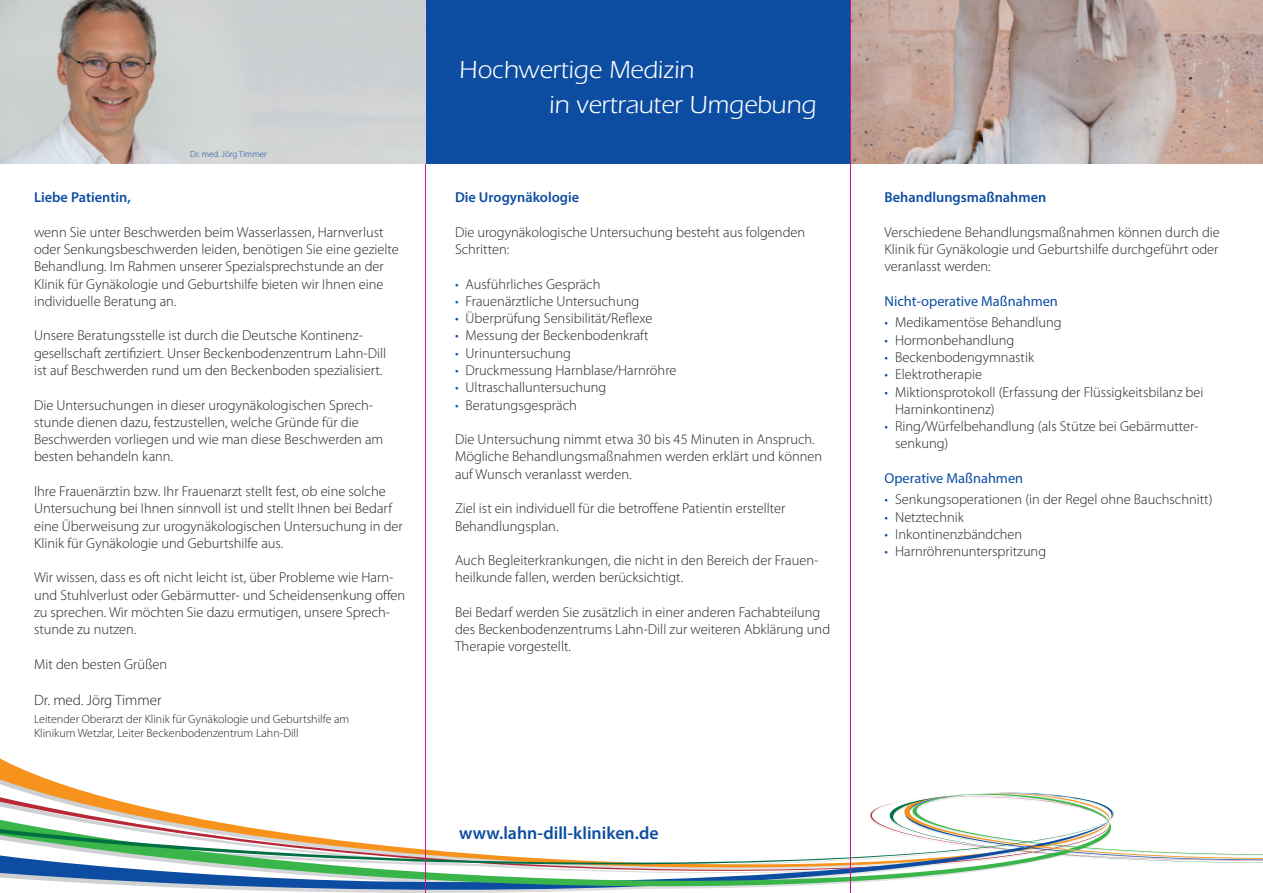
<style>
.page{position:relative;width:1263px;height:893px;background:#fff}
.page>*{position:absolute;margin:0;border:0;box-sizing:border-box;transform-origin:0 0}
.t1{font:25.5px/34.8px "Erie";color:#fff}
.t2{font:600 17.85px "Myriad Pro";color:#0d4da1}
.t3{font:300 15px "Myriad Pro";color:#231f20}
.t4{font:300 14.4px/17.2px "Myriad Pro";color:#231f20}
.t5{font:600 14.4px "Myriad Pro";color:#0d4da1}
.t6{font:14.4px "Myriad Pro";color:#0d4da1}
.t7{font:300 12px/13.5px "Myriad Pro";color:#231f20}
.t8{font:300 9px "Myriad Pro";color:#0d4da1}
.s1{color:#0d4da1}
</style>
<div class="page">
<div style="left:415px;top:0;width:446px;height:164px;background:#0d4da1"></div>
<img style="left:851px;top:0;width:412px;height:164px">
<svg style="left:0;top:758px;width:1023px;height:35px"></svg>
<svg style="left:194px;top:888px;width:512px;height:4px"></svg>
<svg style="left:0;top:867px;width:1006px;height:21px"></svg>
<svg style="left:0;top:793px;width:1263px;height:74px"></svg>
<hr style="left:425px;top:0;width:1px;height:893px;background:#c5168c">
<hr style="left:850px;top:0;width:1px;height:893px;background:#c5168c">
<img style="left:0;top:0;width:425px;height:164px">
<p class="t8" style="left:190px;top:149px;width:78px">Dr. med. Jörg Timmer</p>
<p class="t5" style="left:34px;top:188px;width:98px">Liebe Patientin,</p>
<p class="t4" style="left:34px;top:223px;width:366px">wenn Sie unter Beschwerden beim Wasserlassen, Harnverlust oder Senkungsbeschwerden leiden, benötigen Sie eine gezielte Behandlung. Im Rahmen unserer Spezialsprechstunde an der Klinik für Gynäkologie und Geburtshilfe bieten wir Ihnen eine individuelle Beratung an.</p>
<p class="t4" style="left:34px;top:327px;width:354px">Unsere Beratungsstelle ist durch die Deutsche Kontinenz&shy;gesellschaft zertifiziert. Unser Beckenbodenzentrum Lahn-Dill ist auf Beschwerden rund um den Beckenboden spezialisiert.</p>
<p class="t4" style="left:34px;top:396px;width:351px">Die Untersuchungen in dieser urogynäkologischen Sprech&shy;stunde dienen dazu, festzustellen, welche Gründe für die Beschwerden vorliegen und wie man diese Beschwerden am besten behandeln kann.</p>
<p class="t4" style="left:34px;top:482px;width:370px">Ihre Frauenärztin bzw. Ihr Frauenarzt stellt fest, ob eine solche Untersuchung bei Ihnen sinnvoll ist und stellt Ihnen bei Bedarf eine Überweisung zur urogynäkologischen Untersuchung in der Klinik für Gynäkologie und Geburtshilfe aus.</p>
<p class="t4" style="left:34px;top:569px;width:373px">Wir wissen, dass es oft nicht leicht ist, über Probleme wie Harn&shy;und Stuhlverlust oder Gebärmutter- und Scheidensenkung offen zu sprechen. Wir möchten Sie dazu ermutigen, unsere Sprech&shy;stunde zu nutzen.</p>
<p class="t4" style="left:34px;top:656px;width:135px">Mit den besten Grüßen</p>
<p class="t3" style="left:34px;top:691px;width:129px">Dr. med. Jörg Timmer</p>
<p class="t7" style="left:34px;top:712px;width:317px">Leitender Oberarzt der Klinik für Gynäkologie und Geburtshilfe am<br>Klinikum Wetzlar, Leiter Beckenbodenzentrum Lahn-Dill</p>
<h1 class="t1" style="left:549px;top:52px;width:269px;text-indent:-90px">Hochwertige Medizin<br>in vertrauter Umgebung</h1>
<p class="t5" style="left:455px;top:188px;width:126px">Die Urogynäkologie</p>
<p class="t4" style="left:455px;top:223px;width:352px">Die urogynäkologische Untersuchung besteht aus folgenden<br>Schritten:</p>
<p class="t4" style="left:455px;top:275px;width:147px"><span class="s1">•</span> Ausführliches Gespräch</p>
<p class="t4" style="left:455px;top:292px;width:186px"><span class="s1">•</span> Frauenärztliche Untersuchung</p>
<p class="t4" style="left:455px;top:310px;width:199px"><span class="s1">•</span> Überprüfung Sensibilität/Reflexe</p>
<p class="t4" style="left:455px;top:327px;width:195px"><span class="s1">•</span> Messung der Beckenbodenkraft</p>
<p class="t4" style="left:455px;top:344px;width:118px"><span class="s1">•</span> Urinuntersuchung</p>
<p class="t4" style="left:455px;top:361px;width:223px"><span class="s1">•</span> Druckmessung Harnblase/Harnröhre</p>
<p class="t4" style="left:455px;top:379px;width:153px"><span class="s1">•</span> Ultraschalluntersuchung</p>
<p class="t4" style="left:455px;top:396px;width:123px"><span class="s1">•</span> Beratungsgespräch</p>
<p class="t4" style="left:455px;top:431px;width:369px">Die Untersuchung nimmt etwa 30 bis 45 Minuten in Anspruch.<br>Mögliche Behandlungsmaßnahmen werden erklärt und können auf Wunsch veranlasst werden.</p>
<p class="t4" style="left:455px;top:500px;width:332px">Ziel ist ein individuell für die betroffene Patientin erstellter<br>Behandlungsplan.</p>
<p class="t4" style="left:455px;top:551px;width:365px">Auch Begleiterkrankungen, die nicht in den Bereich der Frauen&shy;heilkunde fallen, werden berücksichtigt.</p>
<p class="t4" style="left:455px;top:603px;width:377px">Bei Bedarf werden Sie zusätzlich in einer anderen Fachabteilung des Beckenbodenzentrums Lahn-Dill zur weiteren Abklärung und<br>Therapie vorgestellt.</p>
<p class="t2" style="left:459px;top:822px;width:201px">www.lahn-dill-kliniken.de</p>
<p class="t5" style="left:884px;top:188px;width:163px">Behandlungsmaßnahmen</p>
<p class="t4" style="left:884px;top:223px;width:337px;text-align:justify">Verschiedene Behandlungsmaßnahmen können durch die Klinik für Gynäkologie und Geburtshilfe durchgeführt oder veranlasst werden:</p>
<p class="t6" style="left:884px;top:292px;width:175px">Nicht-operative Maßnahmen</p>
<p class="t4" style="left:884px;top:314px;width:179px"><span class="s1">•</span> Medikamentöse Behandlung</p>
<p class="t4" style="left:884px;top:331px;width:131px"><span class="s1">•</span> Hormonbehandlung</p>
<p class="t4" style="left:884px;top:348px;width:151px"><span class="s1">•</span> Beckenbodengymnastik</p>
<p class="t4" style="left:884px;top:366px;width:99px"><span class="s1">•</span> Elektrotherapie</p>
<p class="t4" style="left:895px;top:383px;width:310px;text-indent:-11px"><span class="s1">•</span> Miktionsprotokoll (Erfassung der Flüssigkeitsbilanz bei<br>Harninkontinenz)</p>
<p class="t4" style="left:895px;top:417px;width:305px;text-indent:-11px"><span class="s1">•</span> Ring/Würfelbehandlung (als Stütze bei Gebärmutter&shy;senkung)</p>
<p class="t6" style="left:884px;top:469px;width:140px">Operative Maßnahmen</p>
<p class="t4" style="left:884px;top:491px;width:329px"><span class="s1">•</span> Senkungsoperationen (in der Regel ohne Bauchschnitt)</p>
<p class="t4" style="left:884px;top:508px;width:81px"><span class="s1">•</span> Netztechnik</p>
<p class="t4" style="left:884px;top:525px;width:139px"><span class="s1">•</span> Inkontinenzbändchen</p>
<p class="t4" style="left:884px;top:543px;width:163px"><span class="s1">•</span> Harnröhrenunterspritzung</p>
</div>
